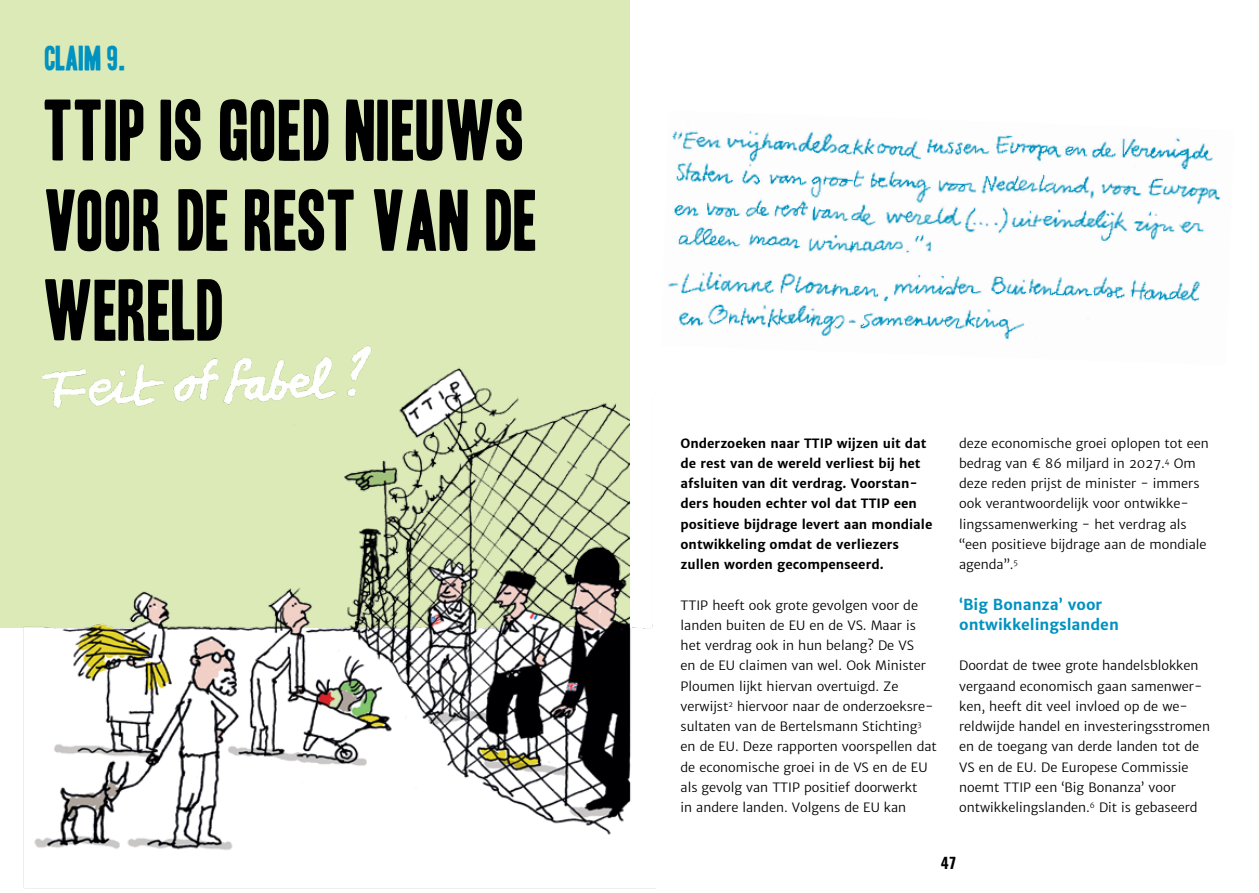
<style>
.page{position:relative;width:1259px;height:893px;background:#fff}
.page>*{position:absolute;margin:0;border:0;box-sizing:border-box;transform-origin:0 0}
.t1{font:75px/90px "Headline One HPLHS";letter-spacing:.01em;color:#000}
.t2{font:30px "Headline One HPLHS";color:#0092c0}
.t3{font:700 15px/20.2px "Merriweather Sans";color:#0092c0}
.t4{font:700 15px "Oswald";color:#000}
.t5{font:12.75px/20.2px "Merriweather Sans";color:#000}
.t6{font:700 12.75px/20.2px "Merriweather Sans";color:#000}
</style>
<div class="page">
<div style="left:0;top:0;width:629px;height:893px;background:#dbeab7"></div>
<img style="left:4px;top:331px;width:651px;height:562px">
<img style="left:668px;top:130px;width:553px;height:210px">
<p class="t2" style="left:45px;top:44px;width:83px">CLAIM 9.</p>
<p class="t1" style="left:45px;top:87px;width:494px">TTIP IS GOED NIEUWS<br>VOOR DE REST VAN DE<br>WERELD</p>
<p class="t6" style="left:680px;top:433px;width:253px">Onderzoeken naar TTIP wijzen uit dat de rest van de wereld verliest bij het afsluiten van dit verdrag. Voorstan&shy;ders houden echter vol dat TTIP een positieve bijdrage levert aan mondiale ontwikkeling omdat de verliezers zullen worden gecompenseerd.</p>
<p class="t5" style="left:680px;top:595px;width:258px">TTIP heeft ook grote gevolgen voor de landen buiten de EU en de VS. Maar is het verdrag ook in hun belang? De VS<br>en de EU claimen van wel. Ook Minister Ploumen lijkt hiervan overtuigd. Ze verwijst<sup>2</sup> hiervoor naar de onderzoeksre&shy;sultaten van de Bertelsmann Stichting<sup>3 </sup>en de EU. Deze rapporten voorspellen dat de economische groei in de VS en de EU als gevolg van TTIP positief doorwerkt<br>in andere landen. Volgens de EU kan</p>
<p class="t5" style="left:959px;top:433px;width:251px">deze economische groei oplopen tot een bedrag van € 86 miljard in 2027.<sup>4</sup> Om deze reden prijst de minister − immers ook verantwoordelijk voor ontwikke&shy;lingssamenwerking − het verdrag als “een positieve bijdrage aan de mondiale agenda”.<sup>5</sup></p>
<p class="t3" style="left:959px;top:594px;width:161px">‘Big Bonanza’ voor ontwikkelingslanden</p>
<p class="t5" style="left:959px;top:656px;width:252px">Doordat de twee grote handelsblokken vergaand economisch gaan samenwer&shy;ken, heeft dit veel invloed op de we&shy;reldwijde handel en investeringsstromen en de toegang van derde landen tot de VS en de EU. De Europese Commissie noemt TTIP een ‘Big Bonanza’ voor ontwikkelingslanden.<sup>6</sup> Dit is gebaseerd</p>
<p class="t4" style="left:940px;top:852px;width:17px">47</p>
</div>
